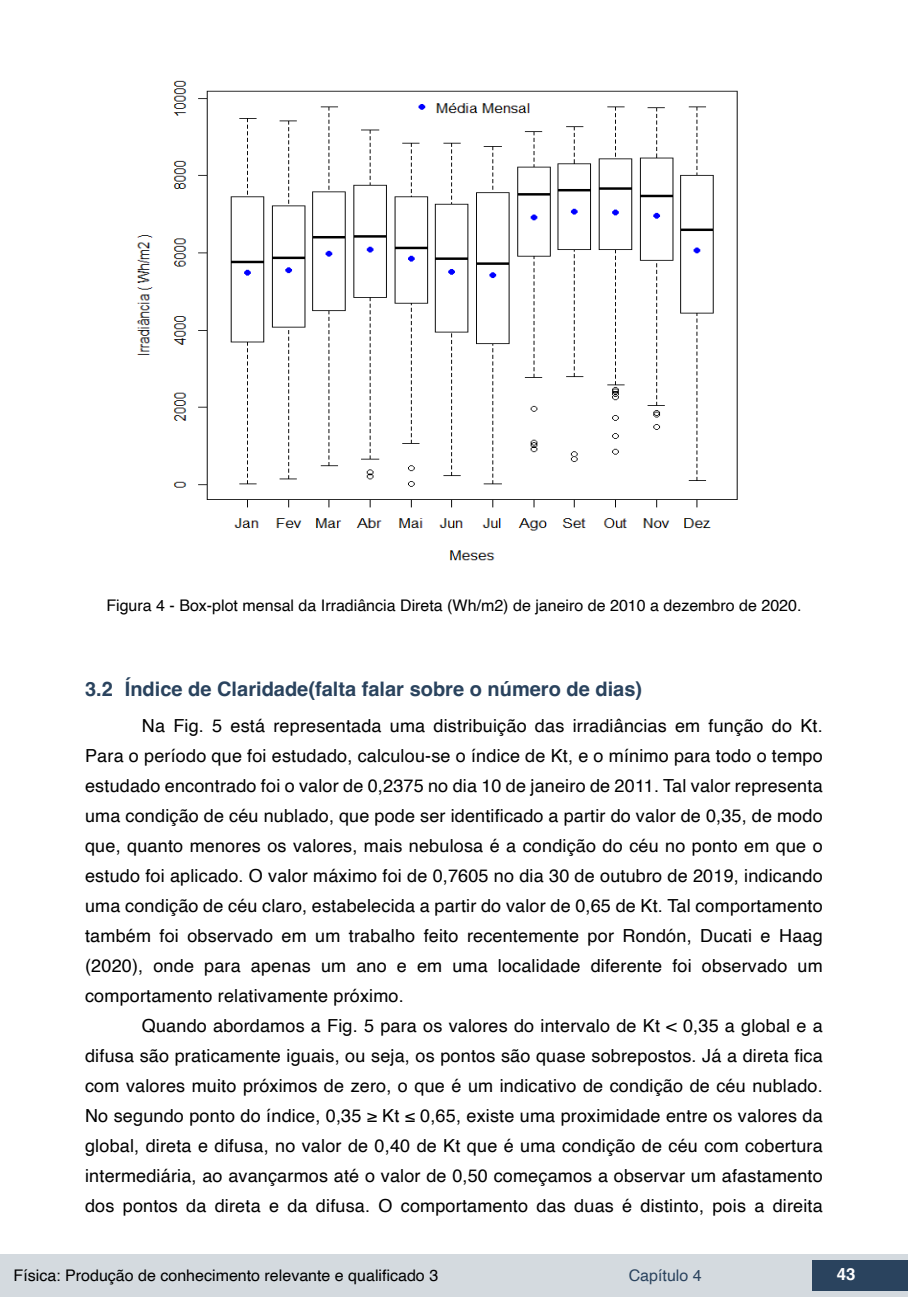
<style>
.page{position:relative;width:908px;height:1304px;background:#fff}
.page>*{position:absolute;margin:0;border:0;box-sizing:border-box;transform-origin:0 0}
.t1{font:700 20px "Helvetica";color:#2a435e}
.t2{font:18px/30px "Helvetica";letter-spacing:.01em;color:#000;text-align:justify}
.t3{font:700 16.8px "Helvetica";color:#fff}
.t4{font:16px "Helvetica";color:#000}
.t5{font:16px "Helvetica";color:#2a435e}
</style>
<div class="page">
<div style="left:0;top:1254px;width:906px;height:43px;background:#d4dadf"></div>
<div style="left:812px;top:1261px;width:95px;height:30px;background:#2a435e"></div>
<img style="left:136px;top:80px;width:602px;height:481px">
<p class="t4" style="left:106px;top:593px;width:696px">Figura 4 - Box-plot mensal da Irradiância Direta (Wh/m2) de janeiro de 2010 a dezembro de 2020.</p>
<p class="t1" style="left:85px;top:677px;width:558px">3.2 Índice de Claridade(falta falar sobre o número de dias)</p>
<p class="t2" style="left:85px;top:711px;width:738px;text-indent:57px">Na Fig. 5 está representada uma distribuição das irradiâncias em função do Kt.<br>Para o período que foi estudado, calculou-se o índice de Kt, e o mínimo para todo o tempo estudado encontrado foi o valor de 0,2375 no dia 10 de janeiro de 2011. Tal valor representa uma condição de céu nublado, que pode ser identificado a partir do valor de 0,35, de modo que, quanto menores os valores, mais nebulosa é a condição do céu no ponto em que o estudo foi aplicado. O valor máximo foi de 0,7605 no dia 30 de outubro de 2019, indicando uma condição de céu claro, estabelecida a partir do valor de 0,65 de Kt. Tal comportamento também foi observado em um trabalho feito recentemente por Rondón, Ducati e Haag (2020), onde para apenas um ano e em uma localidade diferente foi observado um comportamento relativamente próximo.</p>
<p class="t2" style="left:85px;top:1011px;width:739px;text-indent:57px">Quando abordamos a Fig. 5 para os valores do intervalo de Kt &lt; 0,35 a global e a difusa são praticamente iguais, ou seja, os pontos são quase sobrepostos. Já a direta fica com valores muito próximos de zero, o que é um indicativo de condição de céu nublado.<br>No segundo ponto do índice, 0,35 ≥ Kt ≤ 0,65, existe uma proximidade entre os valores da global, direta e difusa, no valor de 0,40 de Kt que é uma condição de céu com cobertura intermediária, ao avançarmos até o valor de 0,50 começamos a observar um afastamento dos pontos da direta e da difusa. O comportamento das duas é distinto, pois a direita</p>
<p class="t4" style="left:14px;top:1263px;width:426px">Física: Produção de conhecimento relevante e qualificado 3</p>
<p class="t5" style="left:628px;top:1263px;width:74px">Capítulo 4</p>
<p class="t3" style="left:836px;top:1264px;width:20px">43</p>
</div>
